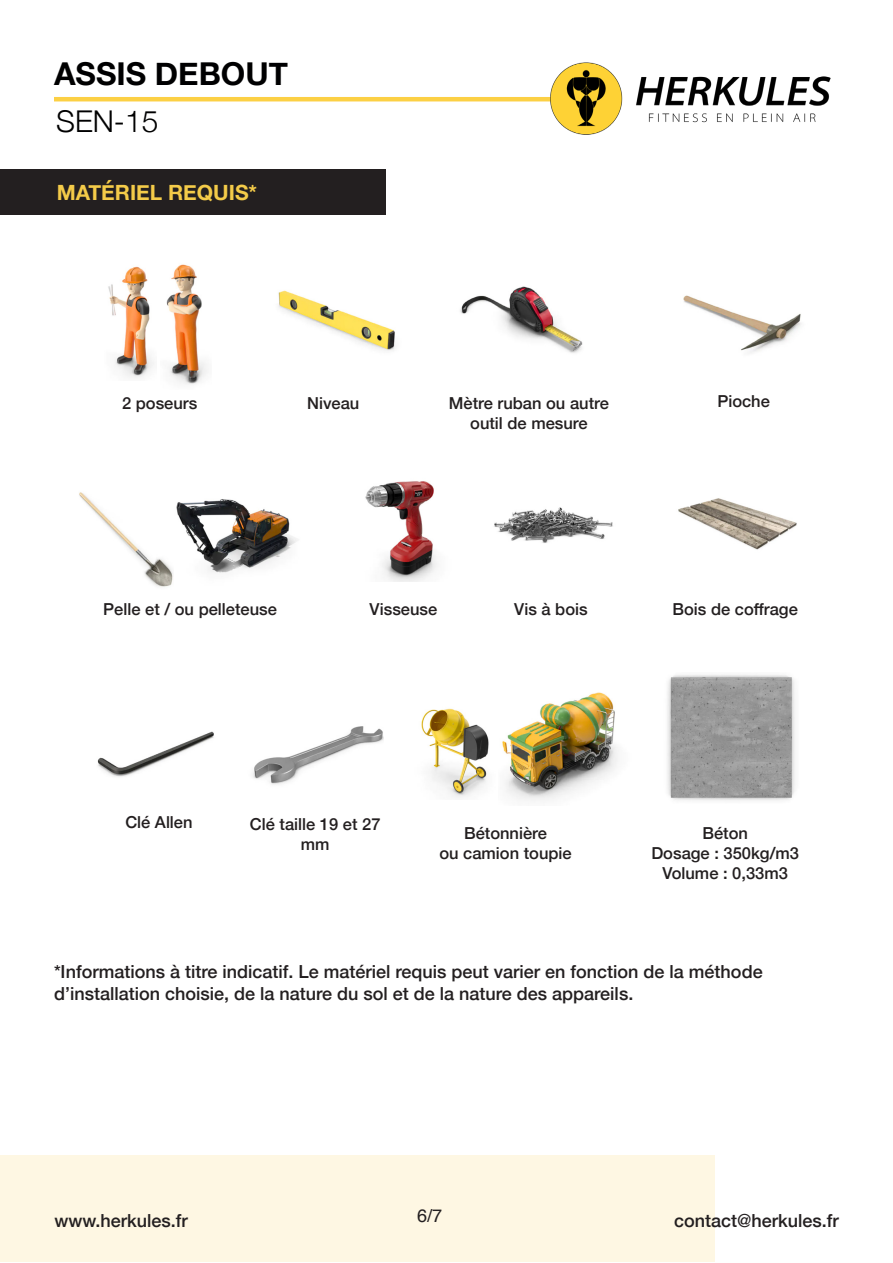
<style>
.page{position:relative;width:893px;height:1263px;background:#fff}
.page>*{position:absolute;margin:0;border:0;box-sizing:border-box;transform-origin:0 0}
.t1{font:700 31.5px "Helvetica Neue";color:#000001}
.t2{font:300 30px "Helvetica Neue";color:#000001}
.t3{font:700 21px "Helvetica Neue";color:#f4cb49}
.t4{font:500 18px/21.6px "Helvetica Neue";color:#231f20}
.t5{font:18px "Helvetica";color:#231f20}
.t6{font:500 16.5px/19.8px "Helvetica Neue";color:#231f20;text-align:center}
</style>
<div class="page">
<div style="left:0;top:1156px;width:715px;height:106px;background:#fef7e3"></div>
<hr style="left:54px;top:97px;width:504px;height:4px;background:#fcd044">
<img style="left:546px;top:62px;width:285px;height:73px">
<div style="left:0;top:169px;width:385px;height:45px;background:#231f20"></div>
<img style="left:79px;top:492px;width:94px;height:95px">
<img style="left:502px;top:692px;width:116px;height:109px">
<img style="left:176px;top:499px;width:122px;height:74px">
<img style="left:97px;top:731px;width:117px;height:46px">
<img style="left:683px;top:295px;width:118px;height:58px">
<img style="left:460px;top:286px;width:123px;height:67px">
<img style="left:678px;top:498px;width:119px;height:52px">
<img style="left:278px;top:290px;width:117px;height:61px">
<img style="left:421px;top:708px;width:68px;height:90px">
<img style="left:667px;top:674px;width:128px;height:127px">
<img style="left:166px;top:264px;width:41px;height:121px">
<img style="left:108px;top:266px;width:46px;height:112px">
<img style="left:494px;top:507px;width:119px;height:36px">
<img style="left:365px;top:481px;width:72px;height:100px">
<img style="left:252px;top:726px;width:132px;height:59px">
<p class="t1" style="left:54px;top:49px;width:235px">ASSIS DEBOUT</p>
<p class="t2" style="left:56px;top:98px;width:104px">SEN-15</p>
<p class="t3" style="left:57px;top:176px;width:202px">MATÉRIEL REQUIS*</p>
<p class="t6" style="left:122px;top:392px;width:77px">2 poseurs</p>
<p class="t6" style="left:307px;top:392px;width:54px">Niveau</p>
<p class="t6" style="left:449px;top:392px;width:161px">Mètre ruban ou autre outil de mesure</p>
<p class="t6" style="left:717px;top:389px;width:54px">Pioche</p>
<p class="t6" style="left:103px;top:598px;width:175px">Pelle et / ou pelleteuse</p>
<p class="t6" style="left:370px;top:598px;width:69px">Visseuse</p>
<p class="t6" style="left:514px;top:598px;width:75px">Vis à bois</p>
<p class="t6" style="left:672px;top:598px;width:127px">Bois de coffrage</p>
<p class="t6" style="left:125px;top:810px;width:69px">Clé Allen</p>
<p class="t6" style="left:250px;top:813px;width:132px">Clé taille 19 et 27 mm</p>
<p class="t6" style="left:464px;top:822px;width:84px">Bétonnière</p>
<p class="t6" style="left:439px;top:842px;width:134px">ou camion toupie</p>
<p class="t6" style="left:702px;top:822px;width:47px">Béton</p>
<p class="t6" style="left:651px;top:842px;width:149px">Dosage : 350kg/m3</p>
<p class="t6" style="left:663px;top:861px;width:127px">Volume : 0,33m3</p>
<p class="t4" style="left:54px;top:959px;width:710px">*Informations à titre indicatif. Le matériel requis peut varier en fonction de la méthode d’installation choisie, de la nature du sol et de la nature des appareils.</p>
<p class="t4" style="left:54px;top:1208px;width:135px">www.herkules.fr</p>
<p class="t5" style="left:417px;top:1202px;width:27px">6/7</p>
<p class="t4" style="left:674px;top:1208px;width:166px">contact@herkules.fr</p>
</div>
